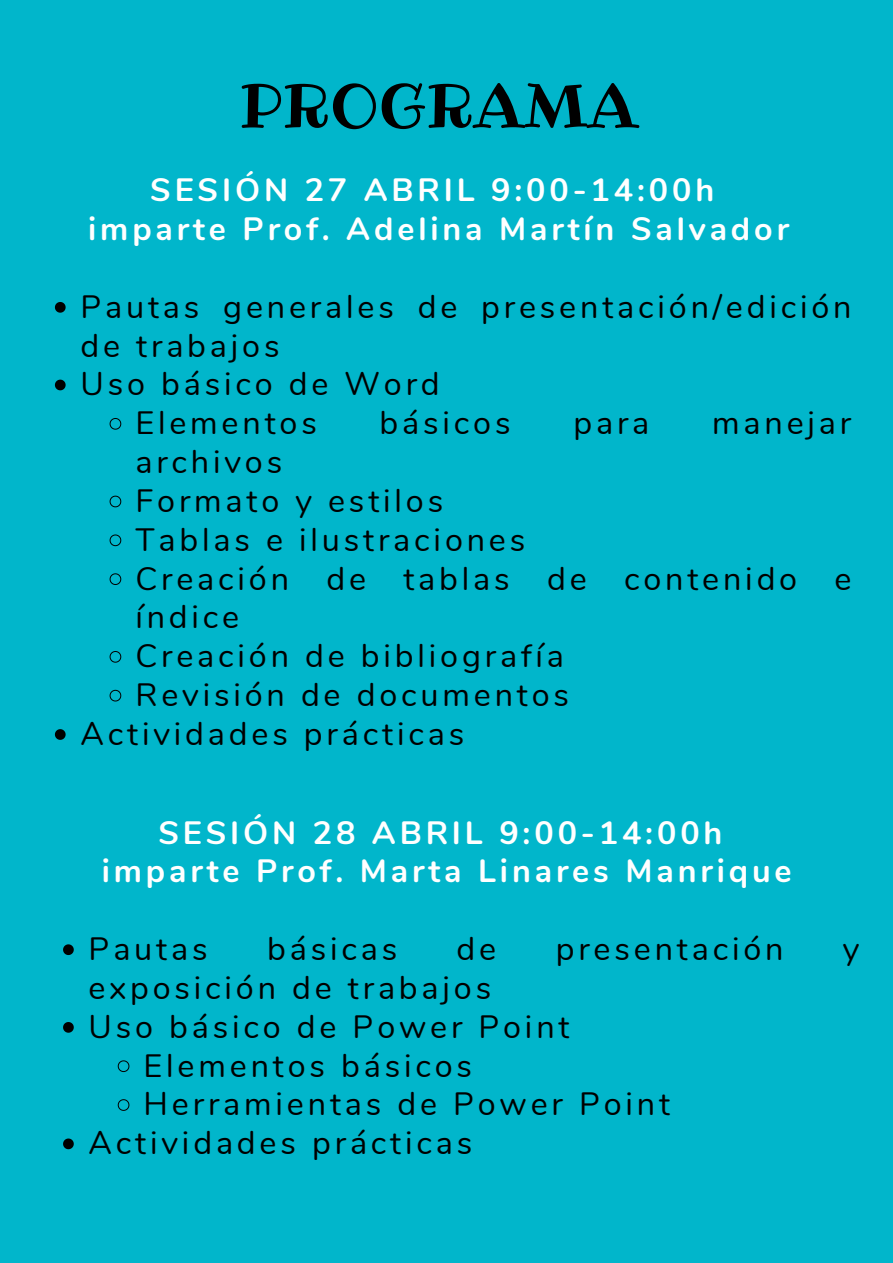
<style>
.page{position:relative;width:893px;height:1263px;background:#01b6cb}
.page>*{position:absolute;margin:0;border:0;box-sizing:border-box;transform-origin:0 0}
.t1{font:60.75px "Ribeye";color:#000}
.t2{font:32.25px/38.8px "Nunito";letter-spacing:.12em;color:#000}
.t3{font:700 32.25px "Nunito";letter-spacing:.12em;color:#fff}
</style>
<div class="page">
<svg style="left:55px;top:302px;width:11px;height:11px"></svg>
<svg style="left:55px;top:380px;width:11px;height:10px"></svg>
<svg style="left:109px;top:418px;width:12px;height:12px"></svg>
<svg style="left:109px;top:495px;width:12px;height:12px"></svg>
<svg style="left:109px;top:534px;width:12px;height:12px"></svg>
<svg style="left:109px;top:573px;width:12px;height:12px"></svg>
<svg style="left:109px;top:651px;width:12px;height:12px"></svg>
<svg style="left:109px;top:690px;width:12px;height:12px"></svg>
<svg style="left:55px;top:729px;width:11px;height:11px"></svg>
<svg style="left:63px;top:944px;width:11px;height:11px"></svg>
<svg style="left:63px;top:1022px;width:11px;height:11px"></svg>
<svg style="left:118px;top:1060px;width:12px;height:12px"></svg>
<svg style="left:118px;top:1099px;width:12px;height:12px"></svg>
<svg style="left:63px;top:1138px;width:11px;height:11px"></svg>
<p class="t1" style="left:239px;top:64px;width:400px">PROGRAMA</p>
<p class="t3" style="left:150px;top:169px;width:565px">SESIÓN 27 ABRIL 9:00-14:00h</p>
<p class="t3" style="left:88px;top:207px;width:702px">imparte Prof. Adelina Martín Salvador</p>
<p class="t2" style="left:80px;top:288px;width:772px">Pautas generales de presentación/edición de trabajos</p>
<p class="t2" style="left:80px;top:365px;width:361px">Uso básico de Word</p>
<p class="t2" style="left:135px;top:404px;width:183px">Elementos</p>
<p class="t2" style="left:380px;top:404px;width:132px">básicos</p>
<p class="t2" style="left:573px;top:404px;width:77px">para</p>
<p class="t2" style="left:712px;top:404px;width:141px">manejar</p>
<p class="t2" style="left:135px;top:443px;width:148px">archivos</p>
<p class="t2" style="left:135px;top:482px;width:309px">Formato y estilos</p>
<p class="t2" style="left:135px;top:521px;width:391px">Tablas e ilustraciones</p>
<p class="t2" style="left:135px;top:559px;width:717px">Creación de tablas de contenido e índice</p>
<p class="t2" style="left:135px;top:637px;width:430px">Creación de bibliografía</p>
<p class="t2" style="left:135px;top:676px;width:435px">Revisión de documentos</p>
<p class="t2" style="left:80px;top:715px;width:385px">Actividades prácticas</p>
<p class="t3" style="left:158px;top:811px;width:565px">SESIÓN 28 ABRIL 9:00-14:00h</p>
<p class="t3" style="left:102px;top:850px;width:691px">imparte Prof. Marta Linares Manrique</p>
<p class="t2" style="left:89px;top:930px;width:120px">Pautas</p>
<p class="t2" style="left:267px;top:930px;width:132px">básicas</p>
<p class="t2" style="left:456px;top:930px;width:41px">de</p>
<p class="t2" style="left:555px;top:930px;width:229px">presentación</p>
<p class="t2" style="left:843px;top:930px;width:18px">y</p>
<p class="t2" style="left:89px;top:969px;width:404px">exposición de trabajos</p>
<p class="t2" style="left:89px;top:1008px;width:482px">Uso básico de Power Point</p>
<p class="t2" style="left:143px;top:1046px;width:330px">Elementos básicos</p>
<p class="t2" style="left:143px;top:1085px;width:528px">Herramientas de Power Point</p>
<p class="t2" style="left:89px;top:1124px;width:385px">Actividades prácticas</p>
</div>
